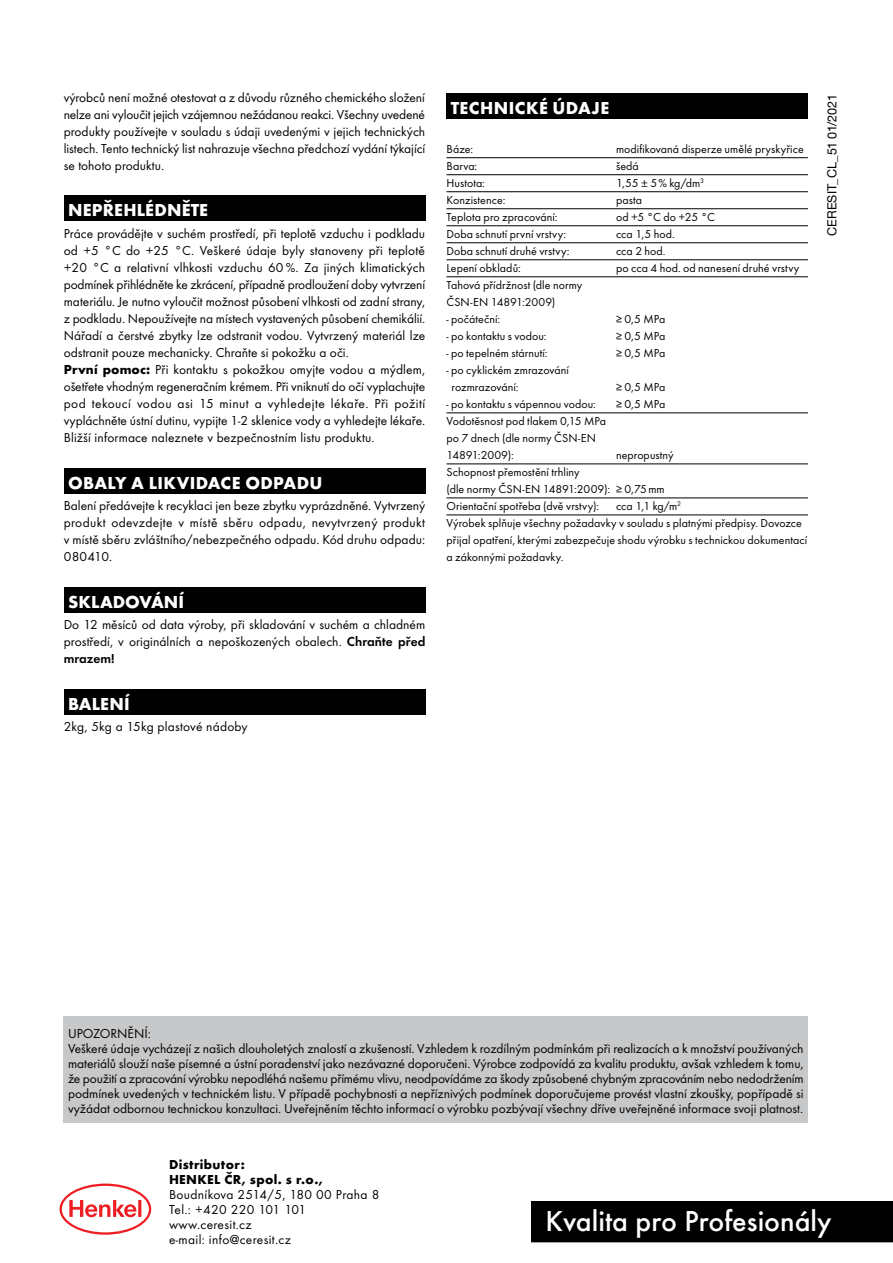
<style>
.page{position:relative;width:893px;height:1263px;background:#fff}
.page>*{position:absolute;margin:0;border:0;box-sizing:border-box;transform-origin:0 0}
.t1{font:500 30px "Futura TOT";color:#fff}
.t2{font:700 18px "Futura TOT";letter-spacing:.01em;color:#fff}
.t3{font:13.5px/17px "Futura TOT";color:#000;text-align:justify}
.t4{font:13.5px/15px "Futura TOT";letter-spacing:.025em;color:#000}
.t5{font:700 13.5px/15px "Futura TOT";letter-spacing:.025em;color:#000}
.t6{font:12.6px "Helvetica Neue LT Com";letter-spacing:-.005em;color:#000}
.t7{font:12px/17px "Futura TOT";letter-spacing:.005em;color:#000}
.s1{font-weight:700}
.s2{font-weight:600}
</style>
<div class="page">
<div style="left:64px;top:196px;width:361px;height:25px;background:#000"></div>
<div style="left:64px;top:468px;width:361px;height:25px;background:#000"></div>
<div style="left:64px;top:587px;width:361px;height:25px;background:#000"></div>
<div style="left:64px;top:689px;width:361px;height:25px;background:#000"></div>
<hr style="left:446px;top:157px;width:362px;height:1px;background:#000">
<hr style="left:446px;top:174px;width:362px;height:1px;background:#000">
<hr style="left:446px;top:191px;width:362px;height:1px;background:#000">
<hr style="left:446px;top:208px;width:362px;height:1px;background:#000">
<hr style="left:446px;top:225px;width:362px;height:1px;background:#000">
<hr style="left:446px;top:242px;width:362px;height:1px;background:#000">
<hr style="left:446px;top:259px;width:362px;height:1px;background:#000">
<hr style="left:446px;top:276px;width:362px;height:1px;background:#000">
<hr style="left:446px;top:412px;width:362px;height:1px;background:#000">
<hr style="left:446px;top:463px;width:362px;height:1px;background:#000">
<hr style="left:446px;top:497px;width:362px;height:1px;background:#000">
<hr style="left:446px;top:514px;width:362px;height:1px;background:#000">
<div style="left:446px;top:94px;width:362px;height:25px;background:#000"></div>
<div style="left:532px;top:1201px;width:361px;height:41px;background:#000"></div>
<svg style="left:60px;top:1183px;width:91px;height:52px"></svg>
<div style="left:64px;top:1016px;width:744px;height:107px;background:#c7c8ca"></div>
<p class="t3" style="left:64px;top:89px;width:363px">výrobců není možné otestovat a z důvodu různého chemického složení nelze ani vyloučit jejich vzájemnou nežádanou reakci. Všechny uvedené produkty používejte v souladu s údaji uvedenými v jejich technických listech. Tento technický list nahrazuje všechna předchozí vydání týkající se tohoto produktu.</p>
<h2 class="t2" style="left:68px;top:199px;width:142px">NEPŘEHLÉDNĚTE</h2>
<p class="t3" style="left:64px;top:225px;width:363px;text-align:left">Práce provádějte v suchém prostředí, při teplotě vzduchu i podkladu od +5 °C do +25 °C. Veškeré údaje byly stanoveny při teplotě +20 °C a relativní vlhkosti vzduchu 60 %. Za jiných klimatických podmínek přihlédněte ke zkrácení, případně prodloužení doby vytvrzení materiálu. Je nutno vyloučit možnost působení vlhkosti od zadní strany, z podkladu. Nepoužívejte na místech vystavených působení chemikálií.<br>Nářadí a čerstvé zbytky lze odstranit vodou. Vytvrzený materiál lze odstranit pouze mechanicky. Chraňte si pokožku a oči.<br><span class="s1">První pomoc:</span> Při kontaktu s pokožkou omyjte vodou a mýdlem, ošetřete vhodným regeneračním krémem. Při vniknutí do očí vyplachujte pod tekoucí vodou asi 15 minut a vyhledejte lékaře. Při požití vypláchněte ústní dutinu, vypijte 1-2 sklenice vody a vyhledejte lékaře.<br>Bližší informace naleznete v bezpečnostním listu produktu.</p>
<h2 class="t2" style="left:68px;top:471px;width:74px">Obaly alikvidace</h2>
<h2 class="t2" style="left:245px;top:471px;width:14px">odpadu</h2>
<p class="t3" style="left:64px;top:497px;width:363px">Balení předávejte k recyklaci jen beze zbytku vyprázdněné. Vytvrzený produkt odevzdejte v místě sběru odpadu, nevytvrzený produkt v místě sběru zvláštního/nebezpečného odpadu. Kód druhu odpadu:<br>080410.</p>
<h2 class="t2" style="left:68px;top:590px;width:118px">SKLADOVÁNÍ</h2>
<p class="t3" style="left:64px;top:616px;width:363px">Do 12 měsíců od data výroby, při skladování v suchém a chladném prostředí, v originálních a nepoškozených obalech. <span class="s2">Chraňte před mrazem!</span></p>
<h2 class="t2" style="left:68px;top:692px;width:63px">BALENÍ</h2>
<p class="t3" style="left:64px;top:718px;width:186px">2kg, 5kg a 15kg plastové nádoby</p>
<h2 class="t2" style="left:451px;top:97px;width:21px">Technické</h2>
<h2 class="t2" style="left:552px;top:97px;width:25px">údaje</h2>
<p class="t7" style="left:446px;top:141px;width:28px">Báze:</p>
<p class="t7" style="left:616px;top:141px;width:189px">modifikovaná disperze umělé pryskyřice</p>
<p class="t7" style="left:446px;top:158px;width:32px">Barva:</p>
<p class="t7" style="left:616px;top:158px;width:24px">šedá</p>
<p class="t7" style="left:446px;top:175px;width:40px">Hustota:</p>
<p class="t7" style="left:616px;top:175px;width:90px">1,55 ± 5% kg/dm<sup>3</sup></p>
<p class="t7" style="left:446px;top:192px;width:60px">Konzistence:</p>
<p class="t7" style="left:616px;top:192px;width:27px">pasta</p>
<p class="t7" style="left:446px;top:209px;width:112px">Teplota pro zpracování:</p>
<p class="t7" style="left:616px;top:209px;width:100px">od +5 °C do +25 °C</p>
<p class="t7" style="left:446px;top:226px;width:121px">Doba schnutí první vrstvy:</p>
<p class="t7" style="left:616px;top:226px;width:60px">cca 1,5 hod.</p>
<p class="t7" style="left:446px;top:243px;width:125px">Doba schnutí druhé vrstvy:</p>
<p class="t7" style="left:616px;top:243px;width:51px">cca 2 hod.</p>
<p class="t7" style="left:446px;top:260px;width:76px">Lepení obkladů:</p>
<p class="t7" style="left:616px;top:260px;width:185px">po cca 4 hod. od nanesení druhé vrstvy</p>
<p class="t7" style="left:446px;top:277px;width:137px">Tahová přídržnost (dle normy<br>ČSN-EN 14891:2009)</p>
<p class="t7" style="left:446px;top:311px;width:55px">- počáteční:</p>
<p class="t7" style="left:616px;top:311px;width:51px">≥ 0,5 MPa</p>
<p class="t7" style="left:446px;top:328px;width:102px">- po kontaktu s vodou:</p>
<p class="t7" style="left:616px;top:328px;width:51px">≥ 0,5 MPa</p>
<p class="t7" style="left:446px;top:345px;width:103px">- po tepelném stárnutí:</p>
<p class="t7" style="left:616px;top:345px;width:51px">≥ 0,5 MPa</p>
<p class="t7" style="left:452px;top:362px;width:119px;text-indent:-5px">- po cyklickém zmrazování rozmrazování:</p>
<p class="t7" style="left:616px;top:379px;width:51px">≥ 0,5 MPa</p>
<p class="t7" style="left:446px;top:396px;width:151px">- po kontaktu s vápennou vodou:</p>
<p class="t7" style="left:616px;top:396px;width:51px">≥ 0,5 MPa</p>
<p class="t7" style="left:446px;top:413px;width:161px">Vodotěsnost pod tlakem 0,15 MPa po 7 dnech (dle normy ČSN-EN<br>14891:2009):</p>
<p class="t7" style="left:616px;top:447px;width:59px">nepropustný</p>
<p class="t7" style="left:446px;top:464px;width:220px">Schopnost přemostění trhliny<br>(dle normy ČSN-EN 14891:2009): ≥ 0,75mm<br>Orientační spotřeba (dvě vrstvy):</p>
<p class="t7" style="left:446px;top:498px;width:362px;text-indent:170px">cca 1,1 kg/m<sup>2<br></sup>Výrobek splňuje všechny požadavky v souladu s platnými předpisy. Dovozce přijal opatření, kterými zabezpečuje shodu výrobku s technickou dokumentací a zákonnými požadavky.</p>
<p class="t6" style="left:824px;top:236px;width:143px;rotate:-90deg">CERESIT_CL_51 01/2021</p>
<p class="t3" style="left:68px;top:1026px;width:737px;line-height:15px;text-align:left">UPOZORNĚNÍ:<br>Veškeré údaje vycházejí z našich dlouholetých znalostí a zkušeností. Vzhledem k rozdílným podmínkám při realizacích a k množství používaných materiálů slouží naše písemné a ústní poradenství jako nezávazné doporučeni. Výrobce zodpovídá za kvalitu produktu, avšak vzhledem k tomu, že použití a zpracování výrobku nepodléhá našemu přímému vlivu, neodpovídáme za škody způsobené chybným zpracováním nebo nedodržením podmínek uvedených v technickém listu. V případě pochybnosti a nepříznivých podmínek doporučujeme provést vlastní zkoušky, popřípadě si vyžádat odbornou technickou konzultaci. Uveřejněním těchto informací o výrobku pozbývají všechny dříve uveřejněné informace svoji platnost.</p>
<p class="t5" style="left:169px;top:1156px;width:155px">Distributor:<br>HENKEL ČR, spol. s r.o.,</p>
<p class="t4" style="left:169px;top:1186px;width:212px">Boudníkova 2514/5, 180 00 Praha 8<br>Tel.: +420 220 101 101 www.ceresit.cz<br>e-mail: info@ceresit.cz</p>
<h1 class="t1" style="left:546px;top:1204px;width:287px">Kvalita pro Profesionály</h1>
</div>
